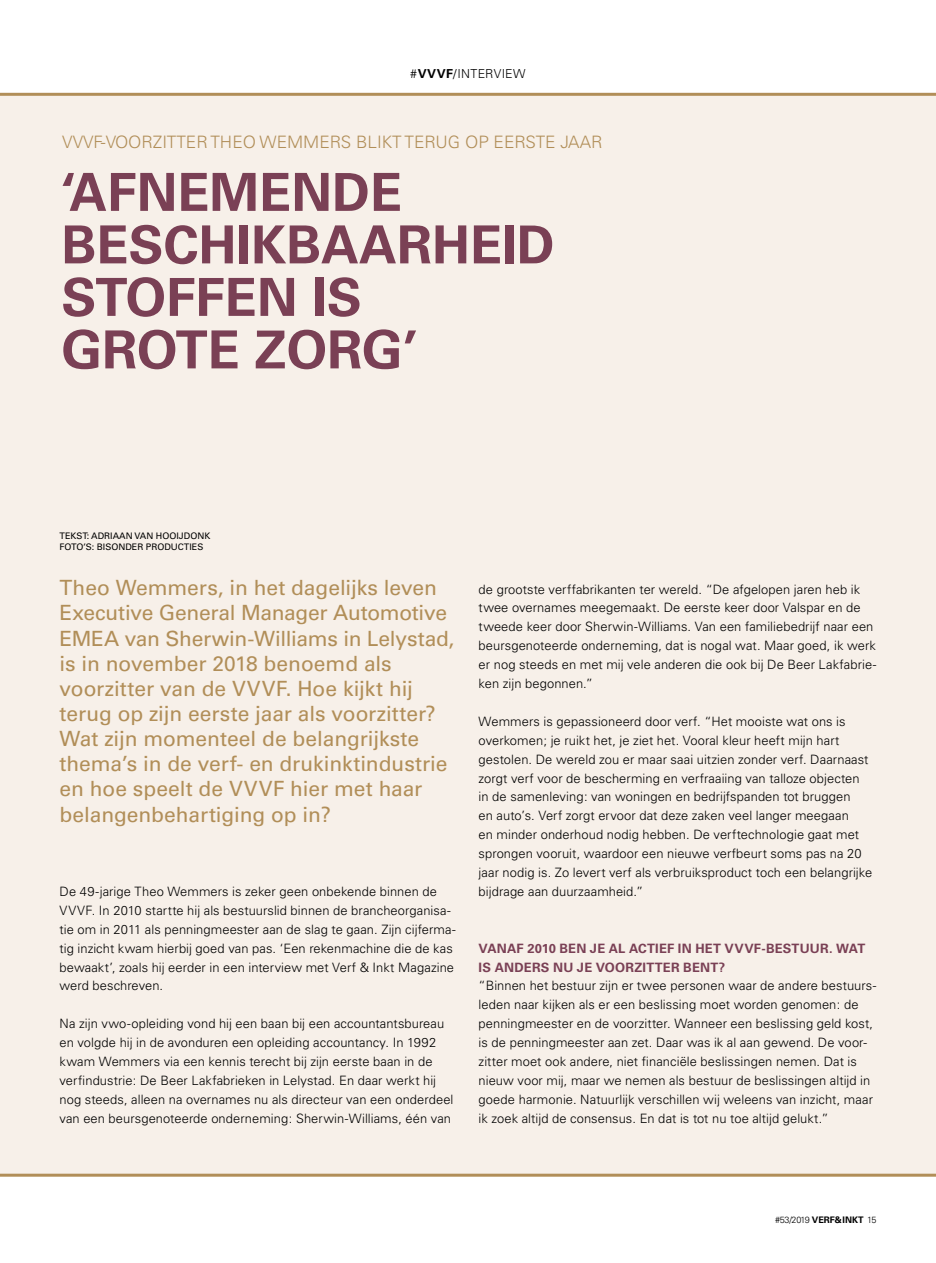
<style>
.page{position:relative;width:936px;height:1263px;background:#fff}
.page>*{position:absolute;margin:0;border:0;box-sizing:border-box;transform-origin:0 0}
.t1{font:700 52.5px/52.5px "Univers";color:#7a4055}
.t2{font:21px/25.2px "Univers";letter-spacing:-.005em;color:#b18e58}
.t3{font:300 17.1px "Univers";color:#b18e58}
.t4{font:300 12.9px/18.9px "Univers";letter-spacing:.005em;color:#000}
.t5{font:700 12.9px/18.9px "Univers";letter-spacing:.015em;color:#7a4055}
.t6{font:300 12.3px "Univers";letter-spacing:.02em;color:#000}
.t7{font:9px/10.8px "Univers";color:#000}
.t8{font:300 9px "Univers";letter-spacing:-.075em;color:#000}
.s1{font-weight:700}
</style>
<div class="page">
<div style="left:0;top:94px;width:935px;height:1080px;background:#f7f0e9"></div>
<hr style="left:0;top:93px;width:935px;height:3px;background:#b18e58">
<hr style="left:0;top:1174px;width:935px;height:3px;background:#b18e58">
<p class="t6" style="left:410px;top:66px;width:117px">#<span class="s1">VVVF</span>/INTERVIEW</p>
<h3 class="t3" style="left:62px;top:132px;width:541px">VVVF-VOORZITTER THEO WEMMERS BLIKT TERUG OP EERSTE JAAR</h3>
<h1 class="t1" style="left:61px;top:167px;width:494px">‘AFNEMENDE<br>BESCHIKBAARHEID<br>STOFFEN IS<br>GROTE ZORG’</h1>
<p class="t7" style="left:60px;top:530px;width:152px">TEKST: ADRIAAN VAN HOOIJDONK<br>FOTO’S: BISONDER PRODUCTIES</p>
<p class="t2" style="left:60px;top:575px;width:396px">Theo Wemmers, in het dagelijks leven Executive General Manager Automotive EMEA van Sherwin-Williams in Lelystad, is in november 2018 benoemd als voorzitter van de VVVF. Hoe kijkt hij terug op zijn eerste jaar als voorzitter?<br>Wat zijn momenteel de belangrijkste thema’s in de verf- en drukinktindustrie en hoe speelt de VVVF hier met haar belangenbehartiging op in?</p>
<p class="t4" style="left:60px;top:882px;width:397px">De 49-jarige Theo Wemmers is zeker geen onbekende binnen de VVVF. In 2010 startte hij als bestuurslid binnen de brancheorganisa&shy;tie om in 2011 als penningmeester aan de slag te gaan. Zijn cijferma&shy;tig inzicht kwam hierbij goed van pas. ‘Een rekenmachine die de kas bewaakt’, zoals hij eerder in een interview met Verf &amp; Inkt Magazine werd beschreven.</p>
<p class="t4" style="left:60px;top:1014px;width:395px">Na zijn vwo-opleiding vond hij een baan bij een accountantsbureau en volgde hij in de avonduren een opleiding accountancy. In 1992 kwam Wemmers via een kennis terecht bij zijn eerste baan in de verfindustrie: De Beer Lakfabrieken in Lelystad. En daar werkt hij nog steeds, alleen na overnames nu als directeur van een onderdeel van een beursgenoteerde onderneming: Sherwin-Williams, één van</p>
<p class="t4" style="left:478px;top:579px;width:399px">de grootste verffabrikanten ter wereld. “De afgelopen jaren heb ik twee overnames meegemaakt. De eerste keer door Valspar en de tweede keer door Sherwin-Williams. Van een familiebedrijf naar een beursgenoteerde onderneming, dat is nogal wat. Maar goed, ik werk er nog steeds en met mij vele anderen die ook bij De Beer Lakfabrie&shy;ken zijn begonnen.”</p>
<p class="t4" style="left:478px;top:712px;width:395px">Wemmers is gepassioneerd door verf. “Het mooiste wat ons is overkomen; je ruikt het, je ziet het. Vooral kleur heeft mijn hart gestolen. De wereld zou er maar saai uitzien zonder verf. Daarnaast zorgt verf voor de bescherming en verfraaiing van talloze objecten in de samenleving: van woningen en bedrijfspanden tot bruggen<br>en auto’s. Verf zorgt ervoor dat deze zaken veel langer meegaan<br>en minder onderhoud nodig hebben. De verftechnologie gaat met sprongen vooruit, waardoor een nieuwe verfbeurt soms pas na 20 jaar nodig is. Zo levert verf als verbruiksproduct toch een belangrijke bijdrage aan duurzaamheid.”</p>
<p class="t5" style="left:478px;top:939px;width:388px">VANAF 2010 BEN JE AL ACTIEF IN HET VVVF-BESTUUR. WAT<br>IS ANDERS NU JE VOORZITTER BENT?</p>
<p class="t4" style="left:478px;top:976px;width:399px">“Binnen het bestuur zijn er twee personen waar de andere bestuurs&shy;leden naar kijken als er een beslissing moet worden genomen: de penningmeester en de voorzitter. Wanneer een beslissing geld kost, is de penningmeester aan zet. Daar was ik al aan gewend. De voor&shy;zitter moet ook andere, niet financiële beslissingen nemen. Dat is nieuw voor mij, maar we nemen als bestuur de beslissingen altijd in goede harmonie. Natuurlijk verschillen wij weleens van inzicht, maar ik zoek altijd de consensus. En dat is tot nu toe altijd gelukt.”</p>
<p class="t8" style="left:775px;top:1215px;width:103px">#53/2019 <span class="s1">VERF&amp; INKT</span> 15</p>
</div>
